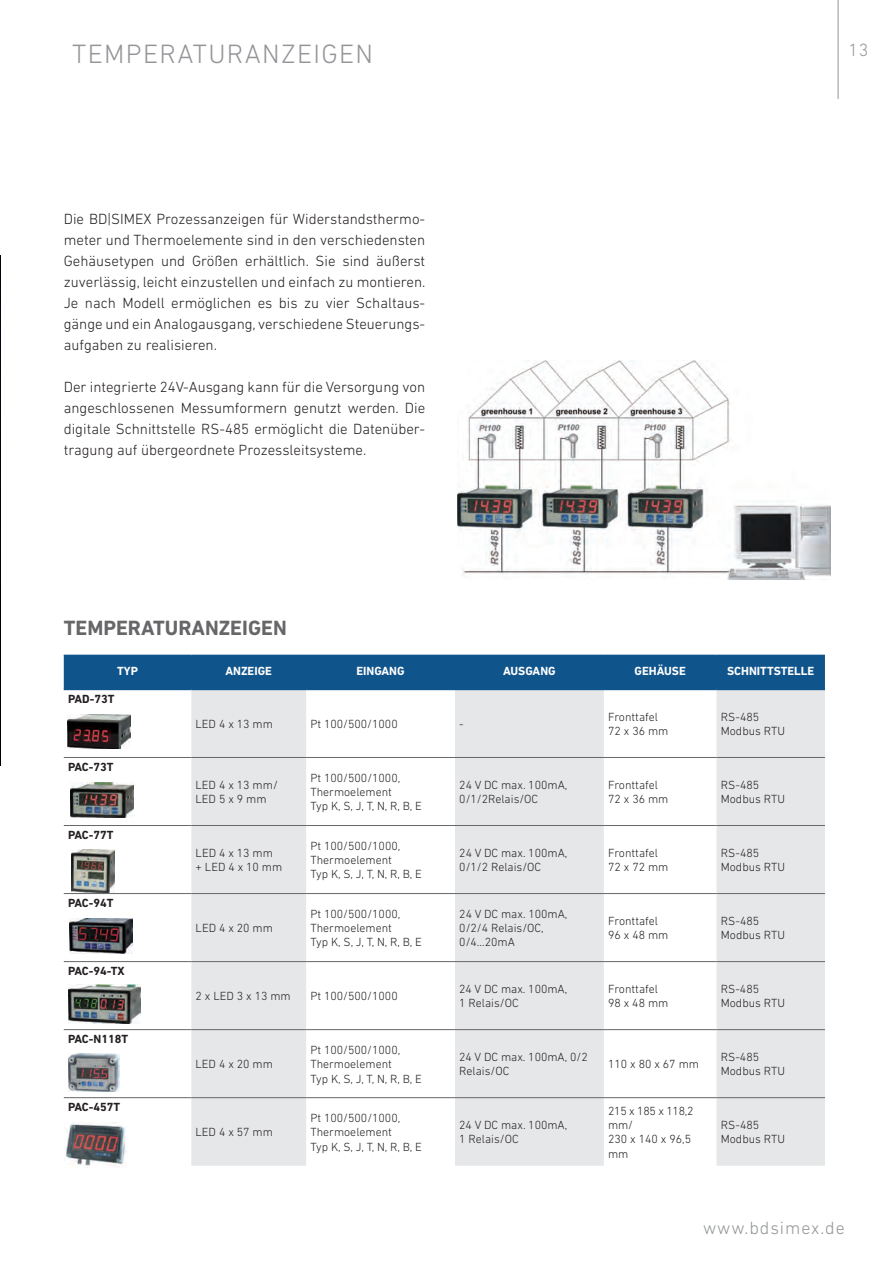
<style>
.page{position:relative;width:893px;height:1263px;background:#fff}
.page>*{position:absolute;margin:0;border:0;box-sizing:border-box;transform-origin:0 0}
.t1{font:300 27px "DIN Next LT Pro";letter-spacing:.05em;color:#939598}
.t2{font:700 21px "DIN Next LT Pro";color:#67676a}
.t3{font:300 18px "DIN Next LT Pro";color:#939598}
.t4{font:300 15px/21px "DIN Next LT Pro";color:#231f20;text-align:justify}
.t5{font:300 12px/14.4px "DIN Next LT Pro";color:#231f20}
.t6{font:700 12px "DIN Next LT Pro";color:#231f20}
.t7{font:700 12px "DIN Next LT Pro";color:#fff}
.t8{font:300 12px/14.4px "DIN Next LT Pro";letter-spacing:-.02em;color:#231f20}
</style>
<div class="page">
<hr style="left:838px;top:0;width:1px;height:99px;background:#939598">
<img style="left:458px;top:360px;width:373px;height:220px">
<div style="left:64px;top:656px;width:761px;height:33px;background:#10548c"></div>
<svg style="left:191px;top:690px;width:634px;height:476px;fill:#e6e7e9"></svg>
<hr style="left:64px;top:757px;width:127px;height:1px;background:#67676a">
<hr style="left:191px;top:757px;width:115px;height:1px;background:#67676a">
<hr style="left:306px;top:757px;width:149px;height:1px;background:#67676a">
<hr style="left:455px;top:757px;width:149px;height:1px;background:#67676a">
<hr style="left:604px;top:757px;width:112px;height:1px;background:#67676a">
<hr style="left:716px;top:757px;width:109px;height:1px;background:#67676a">
<hr style="left:64px;top:825px;width:127px;height:1px;background:#67676a">
<hr style="left:191px;top:825px;width:115px;height:1px;background:#67676a">
<hr style="left:306px;top:825px;width:149px;height:1px;background:#67676a">
<hr style="left:455px;top:825px;width:149px;height:1px;background:#67676a">
<hr style="left:604px;top:825px;width:112px;height:1px;background:#67676a">
<hr style="left:716px;top:825px;width:109px;height:1px;background:#67676a">
<hr style="left:64px;top:893px;width:127px;height:1px;background:#67676a">
<hr style="left:191px;top:893px;width:115px;height:1px;background:#67676a">
<hr style="left:306px;top:893px;width:149px;height:1px;background:#67676a">
<hr style="left:455px;top:893px;width:149px;height:1px;background:#67676a">
<hr style="left:604px;top:893px;width:112px;height:1px;background:#67676a">
<hr style="left:716px;top:893px;width:109px;height:1px;background:#67676a">
<hr style="left:64px;top:961px;width:127px;height:1px;background:#67676a">
<hr style="left:191px;top:961px;width:115px;height:1px;background:#67676a">
<hr style="left:306px;top:961px;width:149px;height:1px;background:#67676a">
<hr style="left:455px;top:961px;width:149px;height:1px;background:#67676a">
<hr style="left:604px;top:961px;width:112px;height:1px;background:#67676a">
<hr style="left:716px;top:961px;width:109px;height:1px;background:#67676a">
<hr style="left:64px;top:1029px;width:127px;height:1px;background:#67676a">
<hr style="left:191px;top:1029px;width:115px;height:1px;background:#67676a">
<hr style="left:306px;top:1029px;width:149px;height:1px;background:#67676a">
<hr style="left:455px;top:1029px;width:149px;height:1px;background:#67676a">
<hr style="left:604px;top:1029px;width:112px;height:1px;background:#67676a">
<hr style="left:716px;top:1029px;width:109px;height:1px;background:#67676a">
<hr style="left:64px;top:1097px;width:127px;height:1px;background:#67676a">
<hr style="left:191px;top:1097px;width:115px;height:1px;background:#67676a">
<hr style="left:306px;top:1097px;width:149px;height:1px;background:#67676a">
<hr style="left:455px;top:1097px;width:149px;height:1px;background:#67676a">
<hr style="left:604px;top:1097px;width:112px;height:1px;background:#67676a">
<hr style="left:716px;top:1097px;width:109px;height:1px;background:#67676a">
<hr style="left:64px;top:655px;width:127px;height:1px;background:#10548c">
<hr style="left:191px;top:655px;width:115px;height:1px;background:#10548c">
<hr style="left:306px;top:655px;width:149px;height:1px;background:#10548c">
<hr style="left:455px;top:655px;width:149px;height:1px;background:#10548c">
<hr style="left:604px;top:655px;width:112px;height:1px;background:#10548c">
<hr style="left:716px;top:655px;width:109px;height:1px;background:#10548c">
<hr style="left:64px;top:689px;width:127px;height:1px;background:#10548c">
<hr style="left:191px;top:689px;width:115px;height:1px;background:#10548c">
<hr style="left:306px;top:689px;width:149px;height:1px;background:#10548c">
<hr style="left:455px;top:689px;width:149px;height:1px;background:#10548c">
<hr style="left:604px;top:689px;width:112px;height:1px;background:#10548c">
<hr style="left:716px;top:689px;width:109px;height:1px;background:#10548c">
<img style="left:68px;top:984px;width:73px;height:40px">
<img style="left:68px;top:1053px;width:52px;height:39px">
<img style="left:65px;top:1123px;width:61px;height:44px">
<img style="left:68px;top:715px;width:63px;height:34px">
<img style="left:70px;top:782px;width:64px;height:35px">
<img style="left:72px;top:849px;width:42px;height:43px">
<img style="left:70px;top:919px;width:62px;height:34px">
<img style="left:0;top:255px;width:1px;height:510px">
<h1 class="t1" style="left:72px;top:38px;width:18px">TEM</h1>
<h1 class="t1" style="left:126px;top:38px;width:85px">PERATUR</h1>
<h1 class="t1" style="left:245px;top:38px;width:68px">ANZEIGEN</h1>
<p class="t4" style="left:64px;top:208px;width:56px">Die BD|SIME</p>
<p class="t4" style="left:64px;top:208px;width:363px;text-indent:80px">X Prozessanzeigen für Widerstandsthermo&shy;meter und Thermoelemente sind in den verschiedensten Gehäusetypen und Größen erhältlich. Sie sind äußerst zuverlässig, leicht einzustellen und einfach zu montieren.<br>Je nach Modell ermöglichen es bis zu vier Schaltaus&shy;gänge und ein Analogausgang, verschiedene Steuerungs&shy;aufgaben zu realisieren.</p>
<p class="t4" style="left:64px;top:376px;width:363px">Der integrierte 24V-Ausgang kann für die Versorgung von angeschlossenen Messumformern genutzt werden. Die digitale Schnittstelle RS-485 ermöglicht die Datenüber&shy;tragung auf übergeordnete Prozessleitsysteme.</p>
<h3 class="t3" style="left:848px;top:40px;width:22px">13</h3>
<h2 class="t2" style="left:64px;top:616px;width:225px">TEMPERATURANZEIGEN</h2>
<p class="t7" style="left:117px;top:664px;width:21px">TYP</p>
<p class="t7" style="left:225px;top:664px;width:48px">ANZEIGE</p>
<p class="t7" style="left:356px;top:664px;width:50px">EINGANG</p>
<p class="t7" style="left:503px;top:664px;width:54px">AUSGANG</p>
<p class="t7" style="left:634px;top:664px;width:53px">GEHÄUSE</p>
<p class="t7" style="left:727px;top:664px;width:89px">SCH NITTSTELLE</p>
<p class="t6" style="left:68px;top:692px;width:48px">PAD-73T</p>
<p class="t6" style="left:68px;top:760px;width:47px">PAC-73T</p>
<p class="t6" style="left:68px;top:828px;width:47px">PAC-77T</p>
<p class="t6" style="left:68px;top:896px;width:47px">PAC-94T</p>
<p class="t6" style="left:68px;top:964px;width:51px">PAC-94-TX</p>
<p class="t6" style="left:68px;top:1032px;width:61px">PAC-N118T</p>
<p class="t6" style="left:68px;top:1100px;width:53px">PAC-457T</p>
<p class="t5" style="left:196px;top:716px;width:8px">LED</p>
<p class="t5" style="left:219px;top:716px;width:55px">4 x 13 mm</p>
<p class="t5" style="left:310px;top:716px;width:89px">Pt 100/500/1000</p>
<p class="t5" style="left:459px;top:716px;width:6px">-</p>
<p class="t5" style="left:608px;top:709px;width:62px">Fronttafel<br>72 x 36 mm</p>
<p class="t5" style="left:721px;top:709px;width:51px">RS-485<br>Modbus RTU</p>
<p class="t5" style="left:196px;top:777px;width:8px">LED</p>
<p class="t5" style="left:219px;top:777px;width:60px">4 x 13 mm/</p>
<p class="t5" style="left:196px;top:792px;width:8px">LED</p>
<p class="t5" style="left:219px;top:792px;width:49px">5 x 9 mm</p>
<p class="t5" style="left:196px;top:845px;width:8px">LED</p>
<p class="t5" style="left:219px;top:845px;width:55px">4 x 13 mm</p>
<p class="t5" style="left:196px;top:860px;width:17px">+ LED</p>
<p class="t5" style="left:228px;top:860px;width:55px">4 x 10 mm</p>
<p class="t5" style="left:196px;top:921px;width:8px">LED</p>
<p class="t5" style="left:219px;top:921px;width:55px">4 x 20 mm</p>
<p class="t5" style="left:310px;top:770px;width:111px">Pt 100/500/1000,<br>Thermoelement<br>Typ K, S, J, T, N , R, B, E</p>
<p class="t5" style="left:459px;top:777px;width:110px">24 V DC max. 100mA,<br>0/1/2Relais/OC</p>
<p class="t5" style="left:608px;top:777px;width:62px">Fronttafel<br>72 x 36 mm</p>
<p class="t5" style="left:721px;top:777px;width:51px">RS-485<br>Modbus RTU</p>
<p class="t5" style="left:310px;top:838px;width:111px">Pt 100/500/1000,<br>Thermoelement<br>Typ K, S, J, T, N , R, B, E</p>
<p class="t5" style="left:459px;top:845px;width:110px">24 V DC max. 100mA,<br>0/1/2 Relais/OC</p>
<p class="t5" style="left:608px;top:845px;width:62px">Fronttafel<br>72 x 72 mm</p>
<p class="t5" style="left:721px;top:845px;width:51px">RS-485<br>Modbus RTU</p>
<p class="t5" style="left:310px;top:906px;width:111px">Pt 100/500/1000,<br>Thermoelement<br>Typ K, S, J, T, N , R, B, E</p>
<p class="t5" style="left:459px;top:906px;width:110px">24 V DC max. 100mA,<br>0/2/4 Relais/OC,<br>0/4…20mA</p>
<p class="t5" style="left:608px;top:913px;width:62px">Fronttafel<br>96 x 48 mm</p>
<p class="t5" style="left:721px;top:913px;width:51px">RS-485<br>Modbus RTU</p>
<p class="t5" style="left:196px;top:989px;width:26px">2 x LED</p>
<p class="t5" style="left:237px;top:989px;width:55px">3 x 13 mm</p>
<p class="t5" style="left:310px;top:989px;width:89px">Pt 100/500/1000</p>
<p class="t5" style="left:459px;top:981px;width:110px">24 V DC max. 100mA,<br>1 Relais/OC</p>
<p class="t5" style="left:608px;top:981px;width:62px">Fronttafel<br>98 x 48 mm</p>
<p class="t5" style="left:721px;top:981px;width:51px">RS-485<br>Modbus RTU</p>
<p class="t5" style="left:196px;top:1057px;width:8px">LED</p>
<p class="t5" style="left:219px;top:1057px;width:55px">4 x 20 mm</p>
<p class="t5" style="left:196px;top:1125px;width:8px">LED</p>
<p class="t5" style="left:219px;top:1125px;width:55px">4 x 57 mm</p>
<p class="t5" style="left:310px;top:1042px;width:111px">Pt 100/500/1000,<br>Thermoelement<br>Typ K, S, J, T, N , R, B, E</p>
<p class="t5" style="left:459px;top:1049px;width:130px">24 V DC max. 100mA, 0/2<br>Relais/OC</p>
<p class="t5" style="left:608px;top:1057px;width:92px">110 x 80 x 67 mm</p>
<p class="t5" style="left:721px;top:1049px;width:51px">RS-485<br>Modbus RTU</p>
<p class="t5" style="left:310px;top:1110px;width:111px">Pt 100/500/1000,<br>Thermoelement<br>Typ K, S, J, T, N , R, B, E</p>
<p class="t5" style="left:459px;top:1117px;width:110px">24 V DC max. 100mA,<br>1 Relais/OC</p>
<p class="t8" style="left:608px;top:1103px;width:87px">215 x 185 x 118,2 mm/<br>230 x 140 x 96,5 mm</p>
<p class="t5" style="left:721px;top:1117px;width:51px">RS-485<br>Modbus RTU</p>
<h3 class="t3" style="left:703px;top:1217px;width:143px">www.bdsimex.de</h3>
</div>
